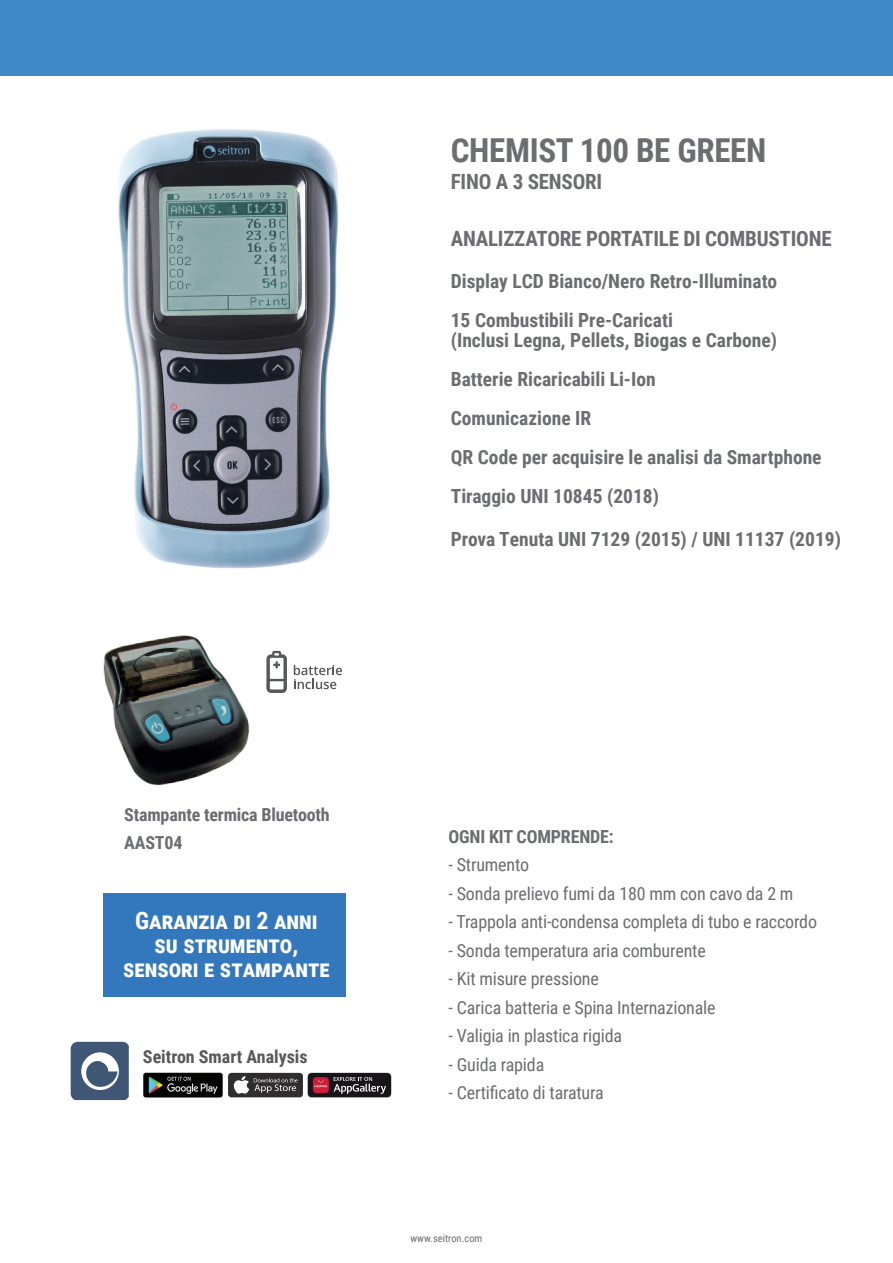
<style>
.page{position:relative;width:893px;height:1263px;background:#fff}
.page>*{position:absolute;margin:0;border:0;box-sizing:border-box;transform-origin:0 0}
.t1{font:700 33px "Roboto Condensed";letter-spacing:-.01em;color:#6c6d70}
.t2{font:700 24px "Roboto Condensed";color:#fff}
.t3{font:700 21px "Roboto Condensed";letter-spacing:-.01em;color:#6c6d70}
.t4{font:700 19.5px "Roboto Condensed";color:#6c6d70}
.t5{font:18px "Roboto Condensed";letter-spacing:-.01em;color:#6c6d70}
.t6{font:700 18px "Roboto Condensed";letter-spacing:-.01em;color:#6c6d70}
.t7{font:700 18px "Roboto Condensed";color:#57585a}
.t8{font:10.5px "Roboto Condensed";color:#6c6d70}
</style>
<div class="page">
<div style="left:0;top:0;width:893px;height:75px;background:#408ac9"></div>
<img style="left:118px;top:129px;width:221px;height:440px">
<div style="left:104px;top:893px;width:242px;height:104px;background:#3378bd"></div>
<img style="left:103px;top:635px;width:177px;height:151px">
<svg style="left:71px;top:1042px;width:58px;height:58px"></svg>
<img style="left:143px;top:1072px;width:80px;height:26px">
<svg style="left:228px;top:1072px;width:164px;height:26px"></svg>
<svg style="left:266px;top:651px;width:21px;height:42px"></svg>
<svg style="left:294px;top:665px;width:48px;height:24px"></svg>
<p class="t1" style="left:451px;top:127px;width:317px">CHEMIST 100 BE GREEN</p>
<p class="t3" style="left:451px;top:167px;width:153px">FINO A 3 SENSORI</p>
<p class="t3" style="left:451px;top:224px;width:382px">ANALIZZATORE PORTATILE DI COMBUSTIONE</p>
<p class="t4" style="left:451px;top:268px;width:328px">Display LCD Bianco/Nero Retro-Illuminato</p>
<p class="t4" style="left:451px;top:307px;width:224px">15 Combustibili Pre-Caricati</p>
<p class="t4" style="left:451px;top:326px;width:328px">(Inclusi Legna, Pellets, Biogas e Carbone)</p>
<p class="t4" style="left:451px;top:365px;width:206px">Batterie Ricaricabili Li-Ion</p>
<p class="t4" style="left:451px;top:404px;width:142px">Comunicazione IR</p>
<p class="t4" style="left:451px;top:443px;width:372px">QR Code per acquisire le analisi da Smartphone</p>
<p class="t4" style="left:451px;top:482px;width:210px">Tiraggio UNI 10845 (2018)</p>
<p class="t4" style="left:451px;top:525px;width:392px">Prova Tenuta UNI 7129 (2015) / UNI 11137 (2019)</p>
<p class="t6" style="left:124px;top:802px;width:207px">Stampante termica Bluetooth</p>
<p class="t6" style="left:124px;top:830px;width:60px">AAST04</p>
<p class="t2" style="left:135px;top:904px;width:184px">Garanzia di 2 anni</p>
<p class="t2" style="left:155px;top:928px;width:145px">su strumento,</p>
<p class="t2" style="left:123px;top:952px;width:208px">sensori e stampante</p>
<p class="t7" style="left:143px;top:1043px;width:166px">Seitron Smart Analysis</p>
<p class="t6" style="left:449px;top:823px;width:167px">OGNI KIT COMPRENDE:</p>
<p class="t5" style="left:449px;top:852px;width:82px">- Strumento</p>
<p class="t5" style="left:449px;top:880px;width:346px">- Sonda prelievo fumi da 180 mm con cavo da 2 m</p>
<p class="t5" style="left:449px;top:909px;width:370px">- Trappola anti-condensa completa di tubo e raccordo</p>
<p class="t5" style="left:449px;top:937px;width:259px">- Sonda temperatura aria comburente</p>
<p class="t5" style="left:449px;top:966px;width:152px">- Kit misure pressione</p>
<p class="t5" style="left:449px;top:994px;width:268px">- Carica batteria e Spina Internazionale</p>
<p class="t5" style="left:449px;top:1023px;width:175px">- Valigia in plastica rigida</p>
<p class="t5" style="left:449px;top:1051px;width:97px">- Guida rapida</p>
<p class="t5" style="left:449px;top:1080px;width:157px">- Certificato di taratura</p>
<p class="t8" style="left:410px;top:1230px;width:74px">www.seitron.com</p>
</div>
